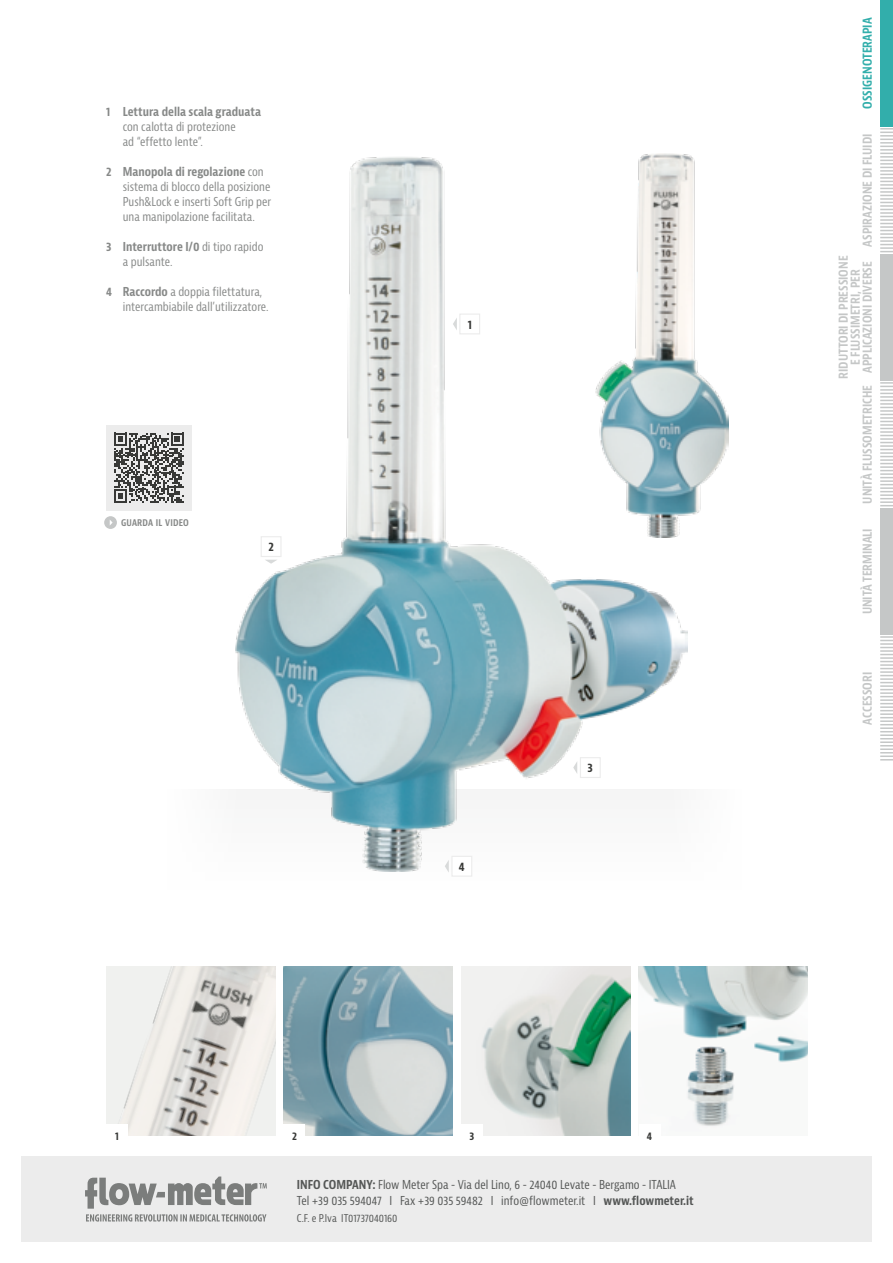
<style>
.page{position:relative;width:893px;height:1263px;background:#fff}
.page>*{position:absolute;margin:0;border:0;box-sizing:border-box;transform-origin:0 0}
.t1{font:condensed 12px/15px "Bernina Sans";color:#878988}
.t2{font:condensed 12px/16.5px "Bernina Sans";color:#555756}
.t3{font:700 condensed 12px/12px "Bernina Sans";color:#c5c7c7;text-align:center}
.t4{font:700 condensed 12px "Bernina Sans";color:#878988}
.t5{font:700 condensed 12px "Bernina Sans";color:#32aeab}
.t6{font:700 condensed 12px "Bernina Sans";color:#383937}
.t7{font:700 condensed 10.8px "Bernina Sans";color:#383937}
.t8{font:condensed 10.5px "Bernina Sans";color:#555756}
.t9{font:700 condensed 9px "Bernina Sans";letter-spacing:.02em;color:#878988}
.s1{font-weight:700}
</style>
<div class="page">
<img style="left:639px;top:966px;width:169px;height:161px">
<img style="left:461px;top:966px;width:169px;height:169px">
<img style="left:284px;top:966px;width:169px;height:169px">
<img style="left:106px;top:966px;width:169px;height:169px">
<div style="left:106px;top:1125px;width:22px;height:21px;background:#fff"></div>
<div style="left:284px;top:1125px;width:21px;height:21px;background:#fff"></div>
<div style="left:461px;top:1125px;width:22px;height:21px;background:#fff"></div>
<div style="left:639px;top:1125px;width:21px;height:21px;background:#fff"></div>
<img style="left:236px;top:157px;width:451px;height:714px">
<img style="left:596px;top:153px;width:133px;height:384px">
<div style="left:460px;top:314px;width:20px;height:20px;background:#fff"></div>
<div style="left:459px;top:314px;width:21px;height:20px;border:1px solid #ececec"></div>
<svg style="left:453px;top:318px;width:4px;height:12px"></svg>
<div style="left:261px;top:537px;width:20px;height:19px;background:#fff"></div>
<div style="left:261px;top:536px;width:21px;height:21px;border:1px solid #ececec"></div>
<svg style="left:265px;top:560px;width:13px;height:4px"></svg>
<div style="left:580px;top:758px;width:20px;height:19px;background:#fff"></div>
<div style="left:580px;top:757px;width:21px;height:21px;border:1px solid #ececec"></div>
<svg style="left:573px;top:761px;width:4px;height:13px"></svg>
<div style="left:452px;top:856px;width:20px;height:20px;background:#fff"></div>
<div style="left:451px;top:856px;width:21px;height:21px;border:1px solid #ececec"></div>
<svg style="left:445px;top:860px;width:4px;height:12px"></svg>
<div style="left:880px;top:0;width:13px;height:126px;background:#32aeab"></div>
<div style="left:880px;top:254px;width:13px;height:126px;background:#c5c7c7"></div>
<div style="left:880px;top:508px;width:13px;height:126px;background:#c5c7c7"></div>
<svg style="left:880px;top:128px;width:13px;height:124px"></svg>
<svg style="left:880px;top:382px;width:13px;height:124px"></svg>
<svg style="left:880px;top:636px;width:13px;height:124px"></svg>
<div style="left:106px;top:425px;width:85px;height:85px;background:#ececec"></div>
<svg style="left:114px;top:433px;width:70px;height:70px"></svg>
<svg style="left:104px;top:516px;width:13px;height:13px"></svg>
<div style="left:21px;top:1157px;width:851px;height:85px;background:#ececec"></div>
<svg style="left:85px;top:1176px;width:182px;height:45px"></svg>
<p class="t4" style="left:106px;top:104px;width:156px">1 Lettura della scala graduata</p>
<p class="t1" style="left:123px;top:119px;width:114px">con calotta di protezione ad “effetto lente”.</p>
<p class="t1" style="left:123px;top:164px;width:150px;text-indent:-16px"><span class="s1">2 Manopola di regolazione</span> con sistema di blocco della posizione<br>Push&amp;Lock e inserti Soft Grip per una manipolazione facilitata.</p>
<p class="t1" style="left:123px;top:239px;width:142px;text-indent:-16px"><span class="s1">3 Interruttore I/0</span> di tipo rapido a pulsante.</p>
<p class="t1" style="left:123px;top:284px;width:147px;text-indent:-16px"><span class="s1">4 Raccordo</span> a doppia filettatura, intercambiabile dall’utilizzatore.</p>
<p class="t9" style="left:121px;top:517px;width:69px">GUARDA IL VIDEO</p>
<p class="t6" style="left:268px;top:540px;width:7px">2</p>
<p class="t6" style="left:468px;top:317px;width:6px">1</p>
<p class="t6" style="left:459px;top:859px;width:7px">4</p>
<p class="t6" style="left:588px;top:761px;width:7px">3</p>
<p class="t7" style="left:115px;top:1129px;width:5px">1</p>
<p class="t7" style="left:292px;top:1129px;width:6px">2</p>
<p class="t7" style="left:470px;top:1129px;width:6px">3</p>
<p class="t7" style="left:647px;top:1129px;width:7px">4</p>
<p class="t2" style="left:297px;top:1176px;width:398px"><span class="s1">INFO COMPANY:</span> Flow Meter Spa - Via del Lino, 6 - 24040 Levate - Bergamo - ITALIA<br>Tel +39 035 594047 I Fax +39 035 59482 I info@flowmeter.it I <span class="s1">www.flowmeter.it</span></p>
<p class="t8" style="left:297px;top:1211px;width:102px">C.F. e P.Iva IT01737040160</p>
<p class="t5" style="left:860px;top:109px;width:92px;rotate:-90deg">OSSIGENOTERAPIA</p>
<p class="t3" style="left:862px;top:247px;width:114px;rotate:-90deg">ASPIRAZIONE DI FLUIDI</p>
<p class="t3" style="left:838px;top:379px;width:125px;rotate:-90deg">RIDUTTORI DI PRESSIONE<br>E FLUSSIMETRI, PER<br>APPLICAZIONI DIVERSE</p>
<p class="t3" style="left:862px;top:504px;width:120px;rotate:-90deg">UNITÀ FLUSSOMETRICHE</p>
<p class="t3" style="left:862px;top:614px;width:88px;rotate:-90deg">UNITÀ TERMINALI</p>
<p class="t3" style="left:862px;top:724px;width:54px;rotate:-90deg">ACCESSORI</p>
</div>
